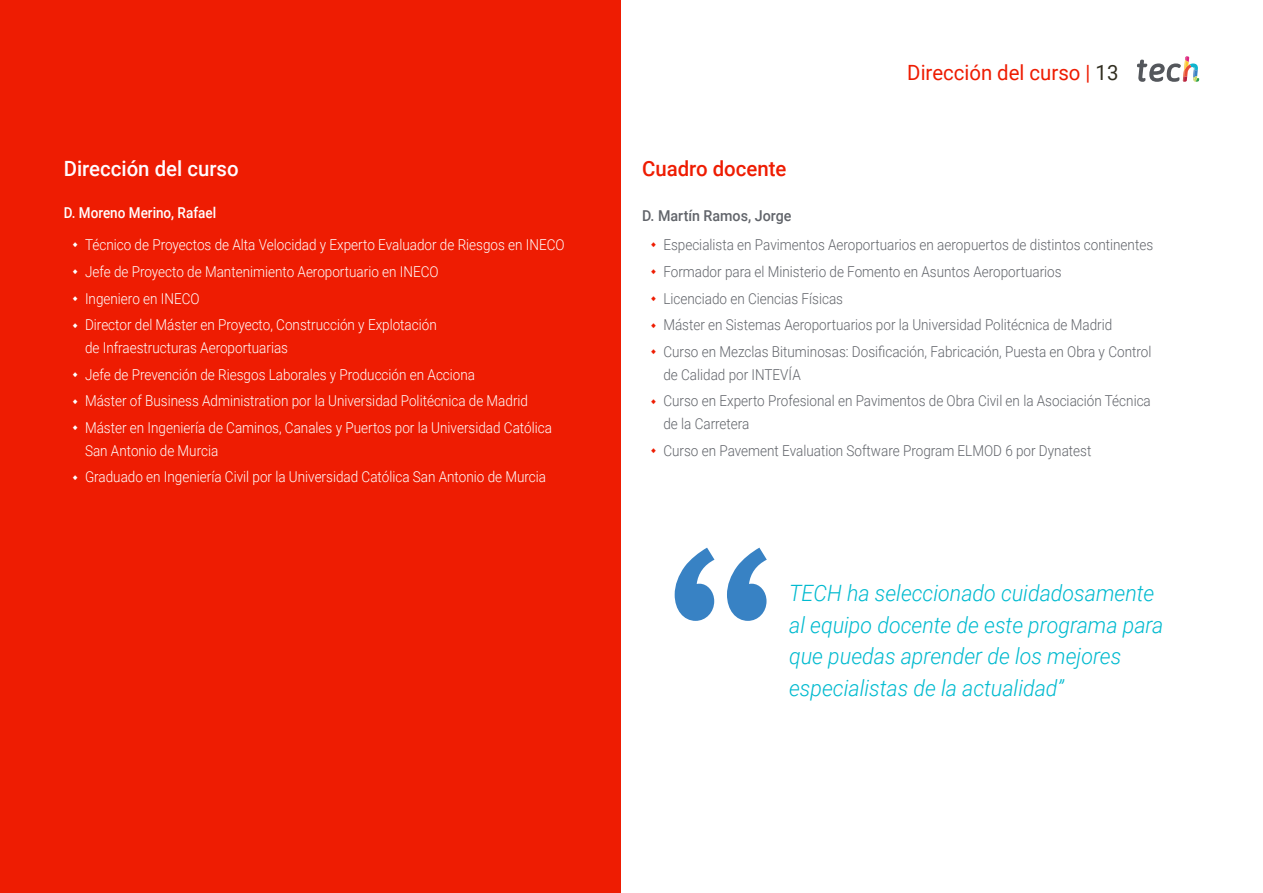
<style>
.page{position:relative;width:1263px;height:893px;background:#fff}
.page>*{position:absolute;margin:0;border:0;box-sizing:border-box;transform-origin:0 0}
.t1{font:italic 300 22.5px/31.5px "Roboto";color:#00bacf;scale:.95 1}
.t2{font:21px "Roboto";color:#ee1c02}
.t3{font:500 21px "Roboto";color:#fffbff}
.t4{font:500 21px "Roboto";color:#ee1c02}
.t5{font:300 15px/26.7px "Roboto";color:#fff;scale:.9 1}
.t6{font:300 15px/26.7px "Roboto";color:#61646a;scale:.9 1}
.t7{font:500 15px "Roboto";color:#fff;scale:.9 1}
.t8{font:500 15px "Roboto";color:#61646a;scale:.95 1}
.s1{color:#312e20}
</style>
<div class="page">
<div style="left:0;top:0;width:621px;height:893px;background:#ee1c02"></div>
<svg style="left:1137px;top:56px;width:62px;height:26px"></svg>
<svg style="left:675px;top:548px;width:92px;height:73px"></svg>
<h2 class="t3" style="left:64px;top:154px;width:176px">Dirección del curso</h2>
<p class="t7" style="left:64px;top:202px;width:171px">D. Moreno Merino, Rafael</p>
<p class="t5" style="left:85px;top:231px;width:534px">Técnico de Proyectos de Alta Velocidad y Experto Evaluador de Riesgos en INECO Jefe de Proyecto de Mantenimiento Aeroportuario en INECO<br>Ingeniero en INECO<br>Director del Máster en Proyecto, Construcción y Explotación</p>
<p class="t5" style="left:85px;top:334px;width:520px">de Infraestructuras Aeroportuarias<br>Jefe de Prevención de Riesgos Laborales y Producción en Acciona<br>Máster of Business Administration por la Universidad Politécnica de Madrid Máster en Ingeniería de Caminos, Canales y Puertos por la Universidad Católica</p>
<p class="t5" style="left:85px;top:436px;width:514px">San Antonio de Murcia<br>Graduado en Ingeniería Civil por la Universidad Católica San Antonio de Murcia</p>
<h2 class="t4" style="left:642px;top:154px;width:146px">Cuadro docente</h2>
<h2 class="t2" style="left:907px;top:57px;width:213px">Dirección del curso | <span class="s1">13</span></h2>
<p class="t8" style="left:642px;top:205px;width:159px">D. Martín Ramos, Jorge</p>
<p class="t6" style="left:663px;top:231px;width:546px">Especialista en Pavimentos Aeroportuarios en aeropuertos de distintos continentes Formador para el Ministerio de Fomento en Asuntos Aeroportuarios<br>Licenciado en Ciencias Físicas<br>Máster en Sistemas Aeroportuarios por la Universidad Politécnica de Madrid<br>Curso en Mezclas Bituminosas: Dosificación, Fabricación, Puesta en Obra y Control</p>
<p class="t6" style="left:663px;top:360px;width:543px">de Calidad por INTEVÍA<br>Curso en Experto Profesional en Pavimentos de Obra Civil en la Asociación Técnica</p>
<p class="t6" style="left:663px;top:410px;width:477px">de la Carretera<br>Curso en Pavement Evaluation Software Program ELMOD 6 por Dynatest</p>
<h1 class="t1" style="left:789px;top:577px;width:396px">TECH ha seleccionado cuidadosamente al equipo docente de este programa para que puedas aprender de los mejores especialistas de la actualidad”</h1>
</div>
